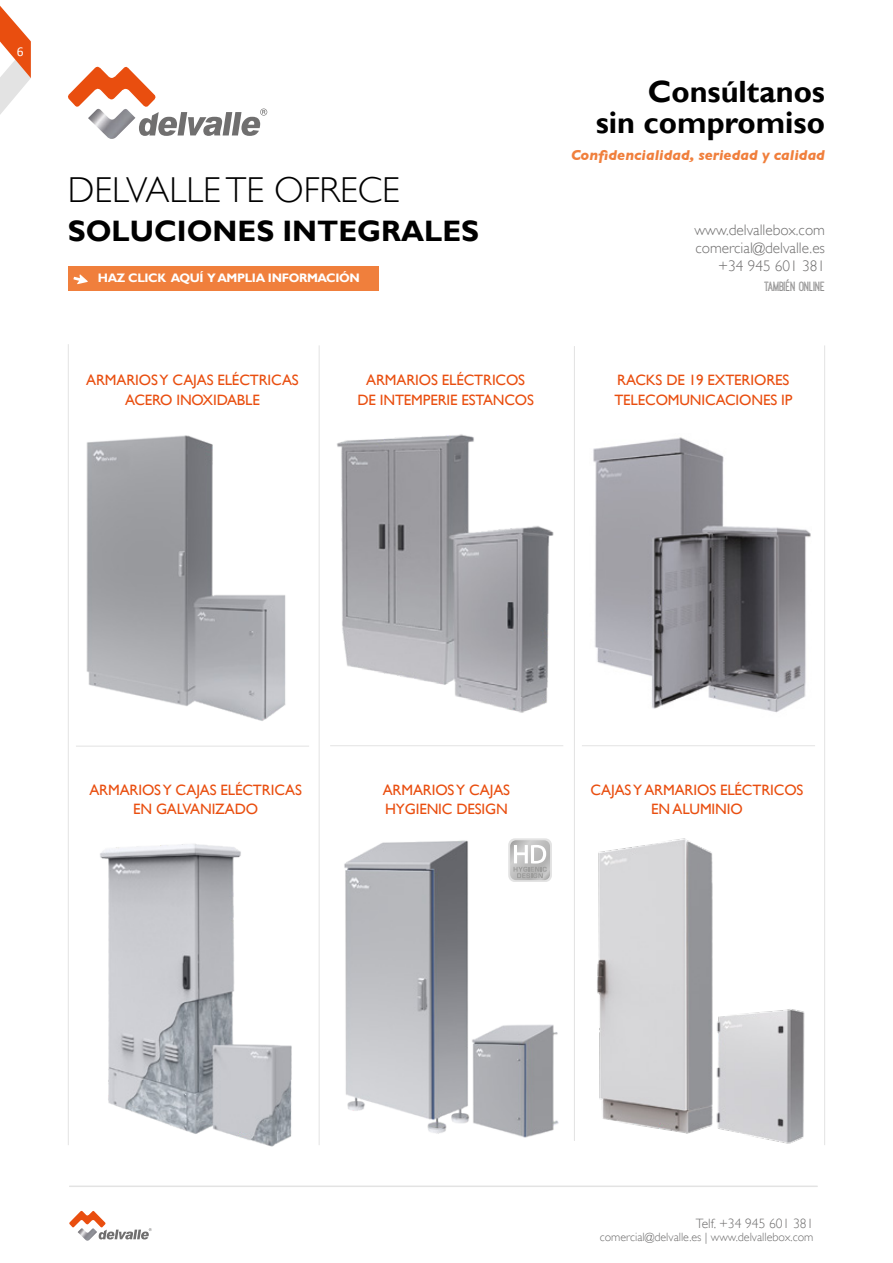
<style>
.page{position:relative;width:893px;height:1263px;background:#fff}
.page>*{position:absolute;margin:0;border:0;box-sizing:border-box;transform-origin:0 0}
.t1{font:300 36px "Gill Sans";color:#000}
.t2{font:700 30.75px/31px "Gill Sans";color:#000;text-align:right}
.t3{font:700 29.55px "Gill Sans";color:#000}
.t4{font:300 15.3px/17.9px "Gill Sans";color:#706f6f;text-align:right}
.t5{font:15px/19px "Gill Sans";letter-spacing:-.01em;color:#e94e0f;text-align:center}
.t6{font:italic 700 14.55px "Gill Sans";color:#f07f3c}
.t7{font:13.8px "Ostrich Sans Inline";color:#706f6f}
.t8{font:300 13.5px "Gill Sans";color:#706f6f}
.t9{font:13.5px "Calibri";color:#fff}
.t10{font:700 12.3px "Gill Sans";letter-spacing:-.03em;color:#fff}
.t11{font:300 12px "Gill Sans";color:#706f6f}
</style>
<div class="page">
<svg style="left:69px;top:1210px;width:83px;height:29px"></svg>
<img style="left:78px;top:1228px;width:19px;height:13px">
<svg style="left:0;top:6px;width:31px;height:109px"></svg>
<hr style="left:70px;top:1185px;width:747px;height:2px;background:#e3e3e3">
<img style="left:344px;top:840px;width:214px;height:298px">
<svg style="left:68px;top:66px;width:199px;height:70px"></svg>
<img style="left:88px;top:108px;width:47px;height:31px">
<hr style="left:574px;top:346px;width:1px;height:795px;background:#e3e3e3">
<hr style="left:68px;top:344px;width:1px;height:801px;background:#e3e3e3">
<hr style="left:319px;top:345px;width:1px;height:800px;background:#e3e3e3">
<hr style="left:824px;top:345px;width:1px;height:800px;background:#e3e3e3">
<hr style="left:76px;top:746px;width:233px;height:1px;background:#e3e3e3">
<hr style="left:330px;top:745px;width:233px;height:1px;background:#e3e3e3">
<hr style="left:582px;top:745px;width:233px;height:1px;background:#e3e3e3">
<img style="left:86px;top:435px;width:200px;height:286px">
<img style="left:593px;top:437px;width:218px;height:276px">
<img style="left:100px;top:844px;width:192px;height:303px">
<svg style="left:508px;top:838px;width:44px;height:44px"></svg>
<img style="left:597px;top:838px;width:208px;height:306px">
<img style="left:337px;top:434px;width:217px;height:279px">
<div style="left:68px;top:266px;width:311px;height:25px;background:#f07f3c"></div>
<svg style="left:73px;top:274px;width:15px;height:10px"></svg>
<p class="t9" style="left:17px;top:43px;width:8px">6</p>
<h1 class="t1" style="left:68px;top:169px;width:333px">DELVALLE TE OFRECE</h1>
<h3 class="t3" style="left:68px;top:213px;width:413px">SOLUCIONES INTEGRALES</h3>
<p class="t10" style="left:98px;top:271px;width:263px">HAZ CLICK AQUÍ Y AMPLIA INFORMACIÓN</p>
<p class="t5" style="left:86px;top:371px;width:214px">ARMARIOS Y CAJAS ELÉCTRICAS<br>ACERO INOXIDABLE</p>
<p class="t5" style="left:357px;top:371px;width:178px">ARMARIOS ELÉCTRICOS<br>DE INTEMPERIE ESTANCOS</p>
<h2 class="t2" style="left:596px;top:77px;width:231px">Consúltanos<br>sin compromiso</h2>
<p class="t6" style="left:571px;top:146px;width:256px">Confidencialidad, seriedad y calidad</p>
<p class="t4" style="left:694px;top:221px;width:132px">www.delvallebox.com comercial@delvalle.es +34 945 601 381</p>
<p class="t7" style="left:764px;top:279px;width:62px">TAMBIÉN ONLINE</p>
<p class="t5" style="left:614px;top:371px;width:179px;text-align:left">RACKS DE 19 EXTERIORES<br>TELECOMUNICACIONES IP</p>
<p class="t5" style="left:89px;top:781px;width:214px">ARMARIOS Y CAJAS ELÉCTRICAS<br>EN GALVANIZADO</p>
<p class="t5" style="left:383px;top:781px;width:129px;text-align:left">ARMARIOS Y CAJAS<br>HYGIENIC DESIGN</p>
<p class="t5" style="left:590px;top:781px;width:215px">CAJAS Y ARMARIOS ELÉCTRICOS<br>EN ALUMINIO</p>
<p class="t8" style="left:696px;top:1215px;width:119px">Telf. +34 945 601 381</p>
<p class="t11" style="left:600px;top:1230px;width:215px">comercial@delvalle.es | www.delvallebox.com</p>
</div>
